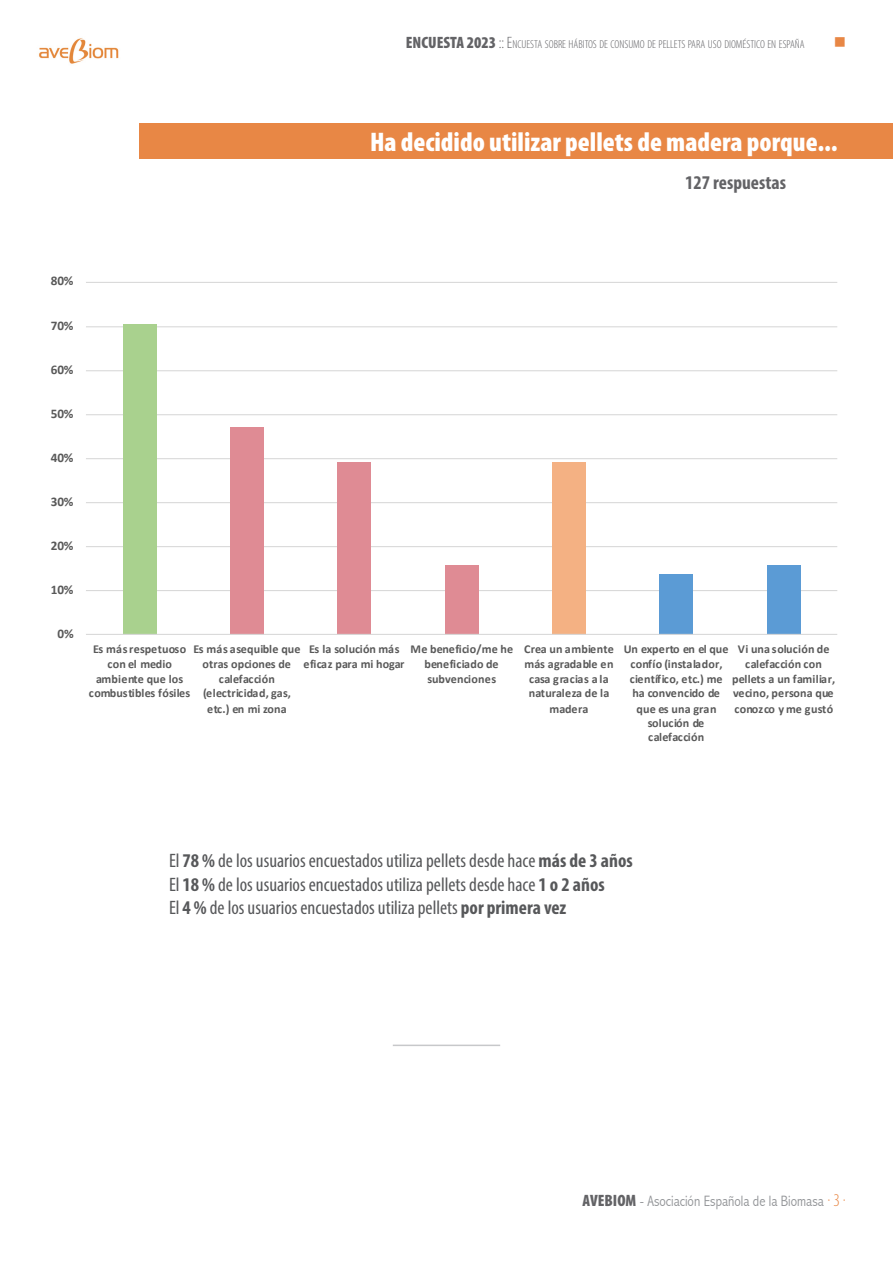
<style>
.page{position:relative;width:893px;height:1263px;background:#fff}
.page>*{position:absolute;margin:0;border:0;box-sizing:border-box;transform-origin:0 0}
.t1{font:900 condensed 27px "Myriad Pro";color:#fff}
.t2{font:condensed 19.5px/23.4px "Myriad Pro";color:#57585a}
.t3{font:700 condensed 19.5px "Myriad Pro";color:#636366}
.t4{font:16.5px "Wingdings";color:#e88745}
.t5{font:300 condensed 15px "Abadi";color:#939598}
.t6{font:700 13.2px "Calibri";letter-spacing:-.005em;color:#595959}
.t7{font:700 12.15px/14.9px "Calibri";letter-spacing:.01em;color:#595959;text-align:center}
.t8{font:300 condensed 11.55px "Myriad Pro";color:#636366}
.s1{font-weight:900;font-size:16.5px}
.s2{font-size:16.5px}
.s3{font-weight:700}
.s4{font-family:"Myriad Pro";font-weight:900;font-size:16.5px;color:#636366}
.s5{font-family:"Myriad Pro";font-size:18px;color:#e88745}
</style>
<div class="page">
<img style="left:39px;top:38px;width:80px;height:26px">
<div style="left:139px;top:123px;width:754px;height:35px;background:#e88745"></div>
<hr style="left:393px;top:1044px;width:107px;height:2px;background:#c7c8ca">
<svg style="left:86px;top:282px;width:752px;height:353px"></svg>
<p class="t8" style="left:406px;top:38px;width:400px"><span class="s1">ENCUESTA 2023</span> <span class="s2">:: E</span>NCUESTA SOBRE HÁBITOS DE CONSUMO DE PELLETS PARA USO DIOMÉSTICO EN ESPAÑA</p>
<h3 class="t4" style="left:834px;top:33px;width:14px">■</h3>
<p class="t1" style="left:370px;top:125px;width:469px">Ha decidido utilizar pellets de madera porque...</p>
<p class="t3" style="left:685px;top:170px;width:102px">127 respuestas</p>
<p class="t6" style="left:51px;top:271px;width:24px">80%</p>
<p class="t6" style="left:51px;top:316px;width:24px">70%</p>
<p class="t6" style="left:51px;top:360px;width:24px">60%</p>
<p class="t6" style="left:51px;top:404px;width:24px">50%</p>
<p class="t6" style="left:51px;top:448px;width:24px">40%</p>
<p class="t6" style="left:51px;top:492px;width:24px">30%</p>
<p class="t6" style="left:51px;top:536px;width:24px">20%</p>
<p class="t6" style="left:51px;top:580px;width:24px">10%</p>
<p class="t6" style="left:57px;top:624px;width:18px">0%</p>
<p class="t7" style="left:89px;top:642px;width:103px">Es más respetuoso con el medio ambiente que los combustibles fósiles</p>
<p class="t7" style="left:193px;top:642px;width:109px">Es más asequible que otras opciones de calefacción (electricidad, gas, etc.) en mi zona</p>
<p class="t7" style="left:304px;top:642px;width:102px;line-height:14.2px">Es la solución más eficaz para mi hogar</p>
<p class="t7" style="left:410px;top:642px;width:104px">Me beneficio/me he beneficiado de subvenciones</p>
<p class="t7" style="left:524px;top:642px;width:91px">Crea un ambiente más agradable en casa gracias a la naturaleza de la madera</p>
<p class="t7" style="left:624px;top:642px;width:106px">Un experto en el que confío (instalador, científico, etc.) me ha convencido de que es una gran solución de calefacción</p>
<p class="t7" style="left:732px;top:642px;width:105px">Vi una solución de calefacción con pellets a un familiar, vecino, persona que conozco y me gustó</p>
<p class="t2" style="left:169px;top:849px;width:465px">El <span class="s3">78 %</span> de los usuarios encuestados utiliza pellets desde hace <span class="s3">más de 3 años<br></span>El <span class="s3">18 %</span> de los usuarios encuestados utiliza pellets desde hace <span class="s3">1 o 2 años</span></p>
<p class="t2" style="left:169px;top:896px;width:399px">El <span class="s3">4 %</span> de los usuarios encuestados utiliza pellets <span class="s3">por primera vez</span></p>
<p class="t5" style="left:582px;top:1192px;width:265px"><span class="s4">AVEBIOM</span> - Asociación Española de la Biomasa <span class="s5">· 3 ·</span></p>
</div>
